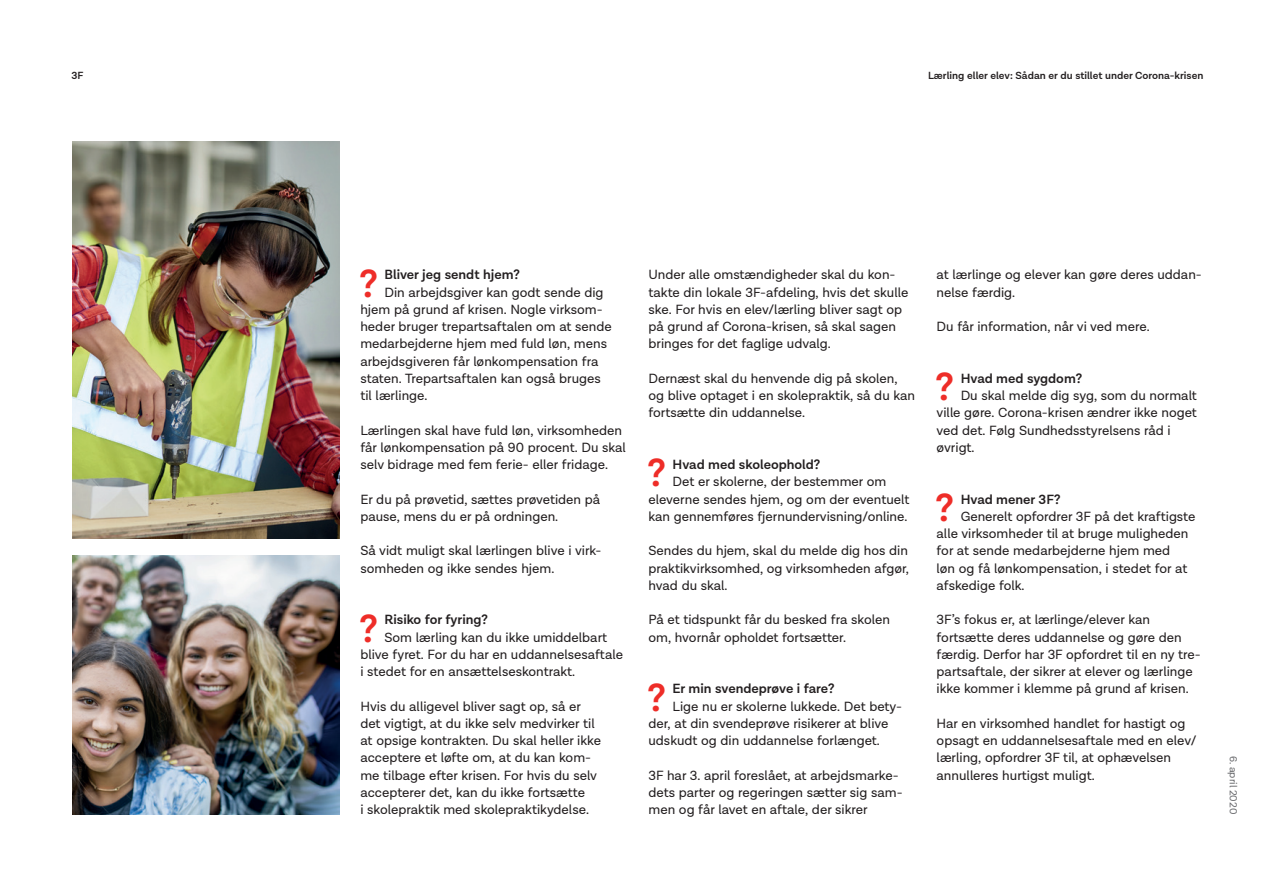
<style>
.page{position:relative;width:1263px;height:893px;background:#fff}
.page>*{position:absolute;margin:0;border:0;box-sizing:border-box;transform-origin:0 0}
.t1{font:600 38.7px "Lota Grotesque";color:#ee2d28}
.t2{font:13.5px/17.2px "Lota Grotesque";color:#231f20}
.t3{font:600 13.5px "Lota Grotesque";color:#231f20}
.t4{font:600 10.5px "Lota Grotesque";color:#231f20}
.t5{font:10.5px "Lota Grotesque";color:#6c6d70}
</style>
<div class="page">
<img style="left:72px;top:555px;width:267px;height:259px">
<img style="left:72px;top:141px;width:267px;height:397px">
<p class="t4" style="left:71px;top:70px;width:13px">3F</p>
<p class="t4" style="left:928px;top:70px;width:277px">Lærling eller elev: Sådan er du stillet under Corona-krisen</p>
<h1 class="t1" style="left:359px;top:261px;width:20px">?</h1>
<p class="t3" style="left:384px;top:267px;width:137px">Bliver jeg sendt hjem?</p>
<p class="t2" style="left:360px;top:284px;width:253px;text-indent:24px">Din arbejdsgiver kan godt sende dig hjem på grund af krisen. Nogle virksom&shy;heder bruger trepartsaftalen om at sende medarbejderne hjem med fuld løn, mens arbejdsgiveren får lønkompensation fra staten. Trepartsaftalen kan også bruges til lærlinge.</p>
<p class="t2" style="left:360px;top:422px;width:267px">Lærlingen skal have fuld løn, virksomheden får lønkompensation på 90 procent. Du skal selv bidrage med fem ferie- eller fridage.</p>
<p class="t2" style="left:360px;top:491px;width:241px">Er du på prøvetid, sættes prøvetiden på pause, mens du er på ordningen.</p>
<p class="t2" style="left:360px;top:543px;width:243px">Så vidt muligt skal lærlingen blive i virk&shy;somheden og ikke sendes hjem.</p>
<h1 class="t1" style="left:359px;top:606px;width:20px">?</h1>
<p class="t3" style="left:384px;top:612px;width:105px">Risiko for fyring?</p>
<p class="t2" style="left:360px;top:629px;width:264px;text-indent:24px">Som lærling kan du ikke umiddelbart blive fyret. For du har en uddannelsesaftale i stedet for en ansættelseskontrakt.</p>
<p class="t2" style="left:360px;top:698px;width:242px">Hvis du alligevel bliver sagt op, så er det vigtigt, at du ikke selv medvirker til at opsige kontrakten. Du skal heller ikke acceptere et løfte om, at du kan kom&shy;me tilbage efter krisen. For hvis du selv accepterer det, kan du ikke fortsætte<br>i skolepraktik med skolepraktikydelse.</p>
<p class="t2" style="left:648px;top:267px;width:261px">Under alle omstændigheder skal du kon&shy;takte din lokale 3F-afdeling, hvis det skulle ske. For hvis en elev/lærling bliver sagt op på grund af Corona-krisen, så skal sagen bringes for det faglige udvalg.</p>
<p class="t2" style="left:648px;top:370px;width:268px">Dernæst skal du henvende dig på skolen, og blive optaget i en skolepraktik, så du kan fortsætte din uddannelse.</p>
<h1 class="t1" style="left:647px;top:451px;width:20px">?</h1>
<p class="t3" style="left:673px;top:457px;width:149px">Hvad med skoleophold?</p>
<p class="t2" style="left:648px;top:473px;width:263px;text-align:center">Det er skolerne, der bestemmer om eleverne sendes hjem, og om der eventuelt kan gennemføres fjernundervisning/online.</p>
<p class="t2" style="left:648px;top:542px;width:262px;text-align:justify">Sendes du hjem, skal du melde dig hos din praktikvirksomhed, og virksomheden afgør, hvad du skal.</p>
<p class="t2" style="left:648px;top:612px;width:243px">På et tidspunkt får du besked fra skolen om, hvornår opholdet fortsætter.</p>
<h1 class="t1" style="left:647px;top:675px;width:20px">?</h1>
<p class="t3" style="left:673px;top:681px;width:163px">Er min svendeprøve i fare?</p>
<p class="t2" style="left:648px;top:698px;width:255px;text-indent:24px">Lige nu er skolerne lukkede. Det bety&shy;der, at din svendeprøve risikerer at blive udskudt og din uddannelse forlænget.</p>
<p class="t2" style="left:648px;top:767px;width:256px">3F har 3. april foreslået, at arbejdsmarke&shy;dets parter og regeringen sætter sig sam&shy;men og får lavet en aftale, der sikrer</p>
<p class="t2" style="left:937px;top:267px;width:267px">at lærlinge og elever kan gøre deres uddan&shy;nelse færdig.</p>
<p class="t2" style="left:937px;top:318px;width:215px">Du får information, når vi ved mere.</p>
<h1 class="t1" style="left:935px;top:365px;width:20px">?</h1>
<p class="t3" style="left:961px;top:371px;width:123px">Hvad med sygdom?</p>
<p class="t2" style="left:937px;top:387px;width:262px;text-indent:24px">Du skal melde dig syg, som du normalt ville gøre. Corona-krisen ændrer ikke noget ved det. Følg Sundhedsstyrelsens råd i øvrigt.</p>
<h1 class="t1" style="left:935px;top:486px;width:20px">?</h1>
<p class="t3" style="left:961px;top:491px;width:101px">Hvad mener 3F?</p>
<p class="t2" style="left:937px;top:508px;width:260px;text-indent:24px">Generelt opfordrer 3F på det kraftigste alle virksomheder til at bruge muligheden for at sende medarbejderne hjem med<br>løn og få lønkompensation, i stedet for at afskedige folk.</p>
<p class="t2" style="left:937px;top:612px;width:266px">3F’s fokus er, at lærlinge/elever kan fortsætte deres uddannelse og gøre den færdig. Derfor har 3F opfordret til en ny tre&shy;partsaftale, der sikrer at elever og lærlinge ikke kommer i klemme på grund af krisen.</p>
<p class="t2" style="left:937px;top:715px;width:261px">Har en virksomhed handlet for hastigt og opsagt en uddannelsesaftale med en elev/ lærling, opfordrer 3F til, at ophævelsen annulleres hurtigst muligt.</p>
<p class="t5" style="left:1239px;top:756px;width:60px;rotate:90deg">6. april 2020</p>
</div>
